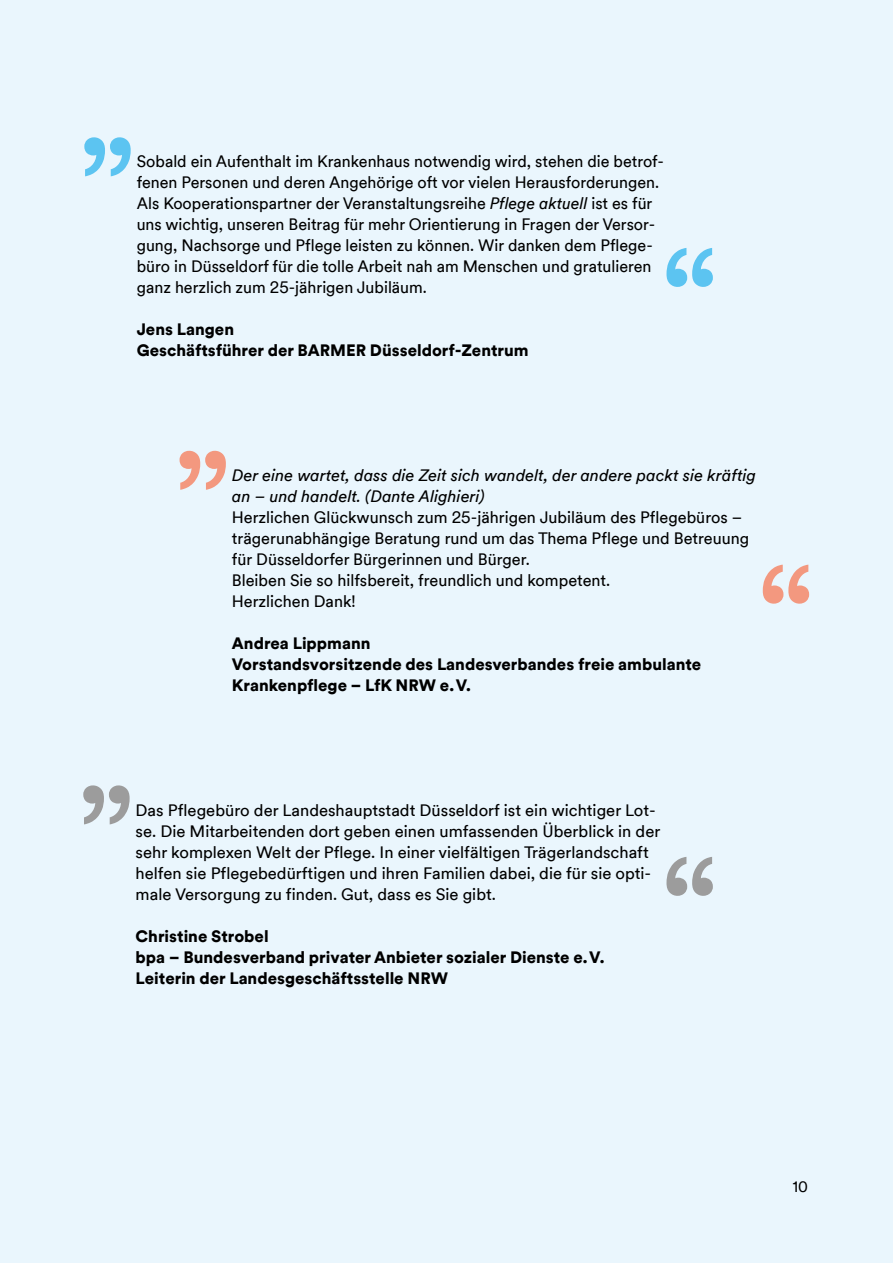
<style>
.page{position:relative;width:893px;height:1263px;background:#eaf6fd}
.page>*{position:absolute;margin:0;border:0;box-sizing:border-box;transform-origin:0 0}
.t1{font:150px "Duesseldorf Circular TT";color:#9c9c9c}
.t2{font:150px "Duesseldorf Circular TT";color:#f3987f}
.t3{font:150px "Duesseldorf Circular TT";color:#5cc4f1}
.t4{font:16.5px/21px "Duesseldorf Circular TT";color:#000}
.t5{font:900 16.5px/21px "Duesseldorf Circular TT";color:#000}
.t6{font:italic 16.5px/21px "Duesseldorf Circular TT";color:#000}
.t7{font:15px "Duesseldorf Circular TT";color:#000}
.s1{font-style:italic}
</style>
<div class="page">
<h1 class="t3" style="left:75px;top:2px;width:65px">„</h1>
<p class="t4" style="left:137px;top:150px;width:529px">Sobald ein Aufenthalt im Krankenhaus notwendig wird, stehen die betrof&shy;fenen Personen und deren Angehörige oft vor vielen Herausforderungen.<br>Als Kooperationspartner der Veranstaltungsreihe <span class="s1">Pflege aktuell</span> ist es für uns wichtig, unseren Beitrag für mehr Orientierung in Fragen der Versor&shy;gung, Nachsorge und Pflege leisten zu können. Wir danken dem Pflege&shy;büro in Düsseldorf für die tolle Arbeit nah am Menschen und gratulieren ganz herzlich zum 25-jährigen Jubiläum.</p>
<p class="t5" style="left:137px;top:318px;width:394px">Jens Langen<br>Geschäftsführer der BARMER Düsseldorf-Zentrum</p>
<h1 class="t3" style="left:659px;top:203px;width:64px">“</h1>
<h1 class="t2" style="left:171px;top:315px;width:65px">„</h1>
<p class="t6" style="left:232px;top:464px;width:526px">Der eine wartet, dass die Zeit sich wandelt, der andere packt sie kräftig an – und handelt. (Dante Alighieri)</p>
<p class="t4" style="left:232px;top:506px;width:519px">Herzlichen Glückwunsch zum 25-jährigen Jubiläum des Pflegebüros – trägerunabhängige Beratung rund um das Thema Pflege und Betreuung für Düsseldorfer Bürgerinnen und Bürger.<br>Bleiben Sie so hilfsbereit, freundlich und kompetent.<br>Herzlichen Dank!</p>
<p class="t5" style="left:232px;top:632px;width:471px">Andrea Lippmann<br>Vorstandsvorsitzende des Landesverbandes freie ambulante<br>Krankenpflege – LfK NRW e. V.</p>
<h1 class="t2" style="left:755px;top:519px;width:64px">“</h1>
<h1 class="t1" style="left:74px;top:650px;width:65px">„</h1>
<p class="t4" style="left:136px;top:798px;width:526px">Das Pflegebüro der Landeshauptstadt Düsseldorf ist ein wichtiger Lot&shy;se. Die Mitarbeitenden dort geben einen umfassenden Überblick in der sehr komplexen Welt der Pflege. In einer vielfältigen Trägerlandschaft helfen sie Pflegebedürftigen und ihren Familien dabei, die für sie opti&shy;male Versorgung zu finden. Gut, dass es Sie gibt.</p>
<p class="t5" style="left:136px;top:925px;width:470px">Christine Strobel<br>bpa – Bundesverband privater Anbieter sozialer Dienste e. V.<br>Leiterin der Landesgeschäftsstelle NRW</p>
<h1 class="t1" style="left:659px;top:812px;width:64px">“</h1>
<p class="t7" style="left:793px;top:1177px;width:17px">10</p>
</div>
